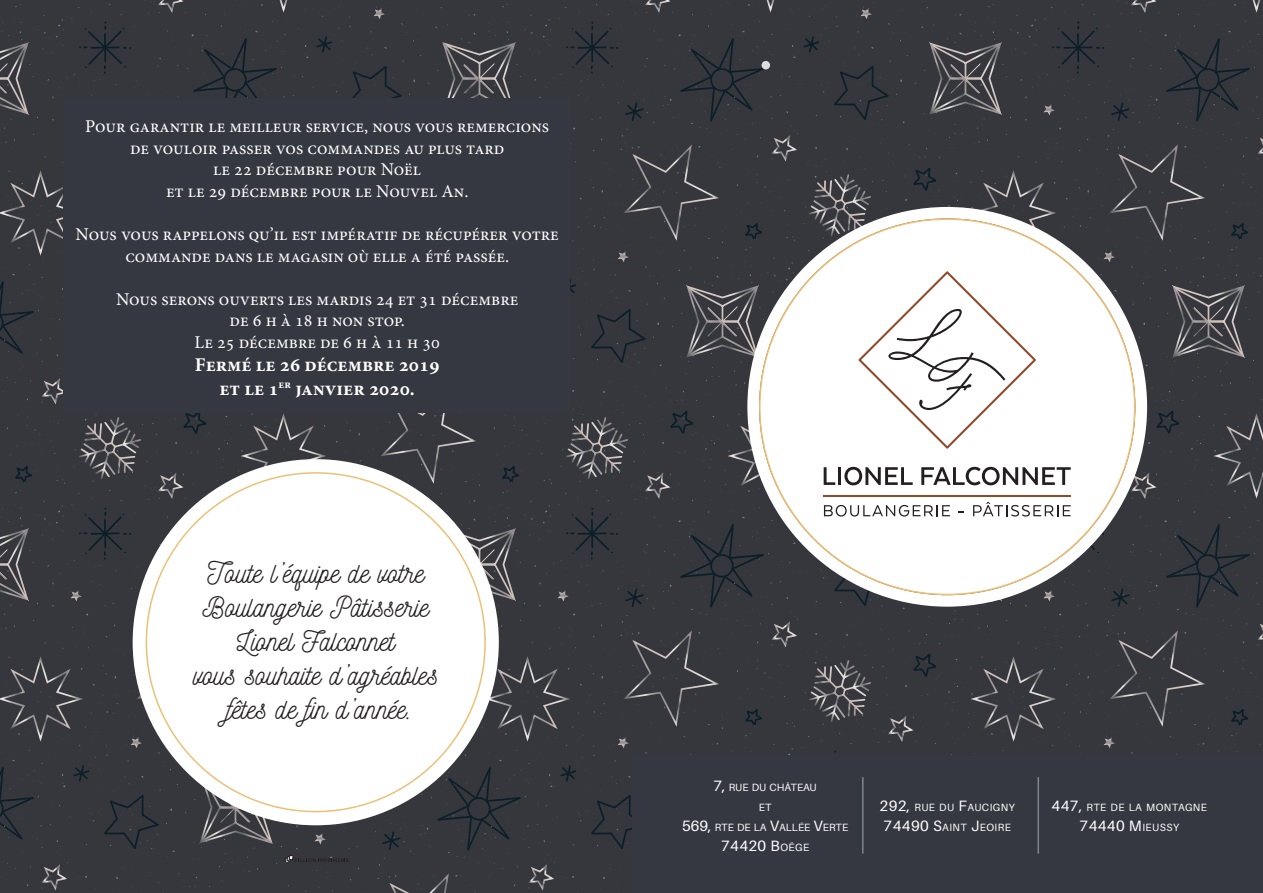
<style>
.page{position:relative;width:1263px;height:893px;background:#36373d}
.page>*{position:absolute;margin:0;border:0;box-sizing:border-box;transform-origin:0 0}
.t1{font:28.35px/34px "Nickainley";color:#231f20;text-align:center}
.t2{font:700 19.5px/23.4px "Minion Pro";color:#fff;text-align:center}
.t3{font:18px/21.6px "Minion Pro";color:#fff;text-align:center}
.t4{font:15px "Aileron";letter-spacing:.03em;color:#fff}
.t5{font:10.5px/19.6px "Aileron";letter-spacing:.035em;color:#fff;text-align:center}
.t6{font:10.5px/19.6px "Aileron";color:#fff;text-align:center}
.s1{font-size:15px}
.s2{font-size:10.5px}
</style>
<div class="page">
<div style="left:632px;top:756px;width:631px;height:137px;background:#353840"></div>
<div style="left:64px;top:98px;width:506px;height:314px;background:#353840"></div>
<div style="left:761px;top:61px;width:9px;height:8px;background:#dadcde;border-radius:50%"></div>
<div style="left:747px;top:207px;width:400px;height:400px;background:#fff;border-radius:50%"></div>
<div style="left:133px;top:459px;width:366px;height:366px;background:#fff;border-radius:50%"></div>
<svg style="left:824px;top:467px;width:11px;height:18px"></svg>
<hr style="left:838px;top:467px;width:3px;height:18px;background:#231f20">
<svg style="left:844px;top:467px;width:69px;height:18px"></svg>
<svg style="left:921px;top:467px;width:150px;height:18px"></svg>
<svg style="left:858px;top:271px;width:178px;height:178px"></svg>
<hr style="left:824px;top:496px;width:247px;height:1px;background:#90492c">
<svg style="left:824px;top:505px;width:126px;height:12px"></svg>
<svg style="left:958px;top:511px;width:6px;height:2px"></svg>
<svg style="left:973px;top:502px;width:97px;height:15px"></svg>
<svg style="left:284px;top:854px;width:65px;height:8px"></svg>
<hr style="left:862px;top:777px;width:1px;height:77px;background:#7e868d">
<hr style="left:1037px;top:777px;width:2px;height:77px;background:#7e868d">
<p class="t3" style="left:85px;top:115px;width:465px">Pour garantir le meilleur service, nous vous remercions de vouloir passer vos commandes au plus tard<br>le 22 décembre pour Noël<br>et le 29 décembre pour le Nouvel An.</p>
<p class="t3" style="left:76px;top:223px;width:485px">Nous vous rappelons qu’il est impératif de récupérer votre commande dans le magasin où elle a été passée.</p>
<p class="t3" style="left:116px;top:288px;width:404px">Nous serons ouverts les mardis 24 et 31 décembre de 6 h à 18 h non stop.<br>Le 25 décembre de 6 h à 11 h 30</p>
<p class="t2" style="left:195px;top:353px;width:246px">Fermé le 26 décembre 2019 et le 1<sup>er</sup> janvier 2020.</p>
<h1 class="t1" style="left:193px;top:556px;width:247px">Toute l’équipe de votre<br>Boulangerie Pâtisserie<br>Lionel Falconnet<br>vous souhaite d’agréables fêtes de fin d’année.</h1>
<p class="t6" style="left:682px;top:778px;width:168px"><span class="s1">7,</span> RUE DU CHÂTEAU<br>ET<br><span class="s1">569,</span> RTE DE LA <span class="s1">V</span>ALLÉE <span class="s1">V</span>ERTE</p>
<p class="t4" style="left:721px;top:837px;width:90px">74420 B<span class="s2">OËGE</span></p>
<p class="t5" style="left:879px;top:798px;width:137px"><span class="s1">292,</span> RUE DU <span class="s1">F</span>AUCIGNY<br><span class="s1">74490 S</span>AINT <span class="s1">J</span>EOIRE</p>
<p class="t5" style="left:1051px;top:798px;width:157px"><span class="s1">447,</span> RTE DE LA MONTAGNE</p>
<p class="t4" style="left:1079px;top:817px;width:101px">74440 M <span class="s2">IEUSSY</span></p>
</div>
